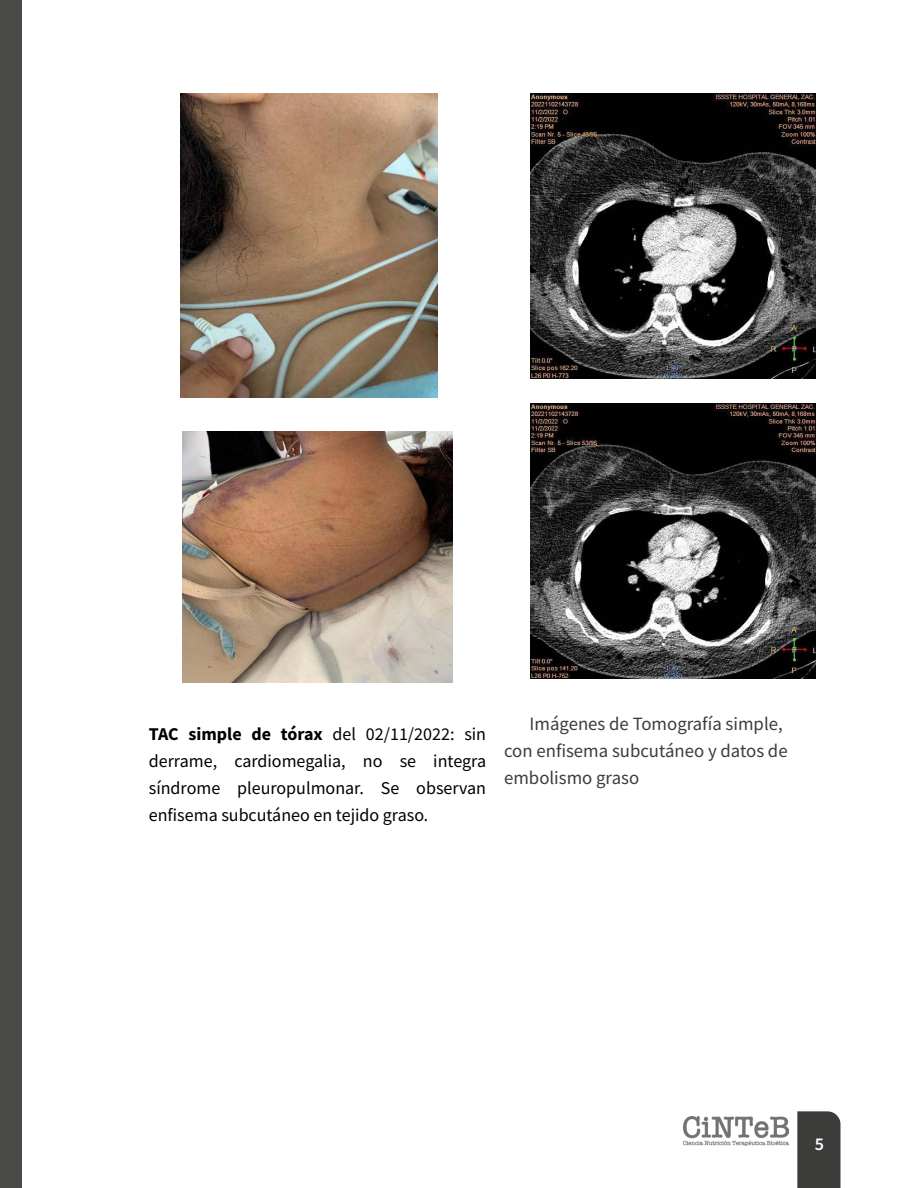
<style>
.page{position:relative;width:918px;height:1188px;background:#fff}
.page>*{position:absolute;margin:0;border:0;box-sizing:border-box;transform-origin:0 0}
.t1{font:18.75px/27px "Source Sans Pro";color:#3c3c3b}
.t2{font:18px/27px "Source Sans Pro";color:#000;text-align:justify}
.t3{font:600 18px "Source Sans Pro";color:#fff}
.s1{font-weight:700}
</style>
<div class="page">
<div style="left:0;top:0;width:21px;height:1188px;background:#4a4a49"></div>
<div style="left:797px;top:1111px;width:44px;height:77px;background:#3c3c3b"></div>
<img style="left:684px;top:1116px;width:104px;height:29px">
<img style="left:181px;top:94px;width:257px;height:303px">
<img style="left:182px;top:432px;width:271px;height:250px">
<img style="left:530px;top:94px;width:285px;height:284px">
<img style="left:530px;top:404px;width:285px;height:274px">
<p class="t2" style="left:149px;top:720px;width:339px"><span class="s1">TAC simple de tórax</span> del 02/11/2022: sin derrame, cardiomegalia, no se integra síndrome pleuropulmonar. Se observan enfisema subcutáneo en tejido graso.</p>
<p class="t1" style="left:504px;top:710px;width:285px;text-indent:26px">Imágenes de Tomografía simple, con enfisema subcutáneo y datos de embolismo graso</p>
<p class="t3" style="left:815px;top:1132px;width:11px">5</p>
</div>
